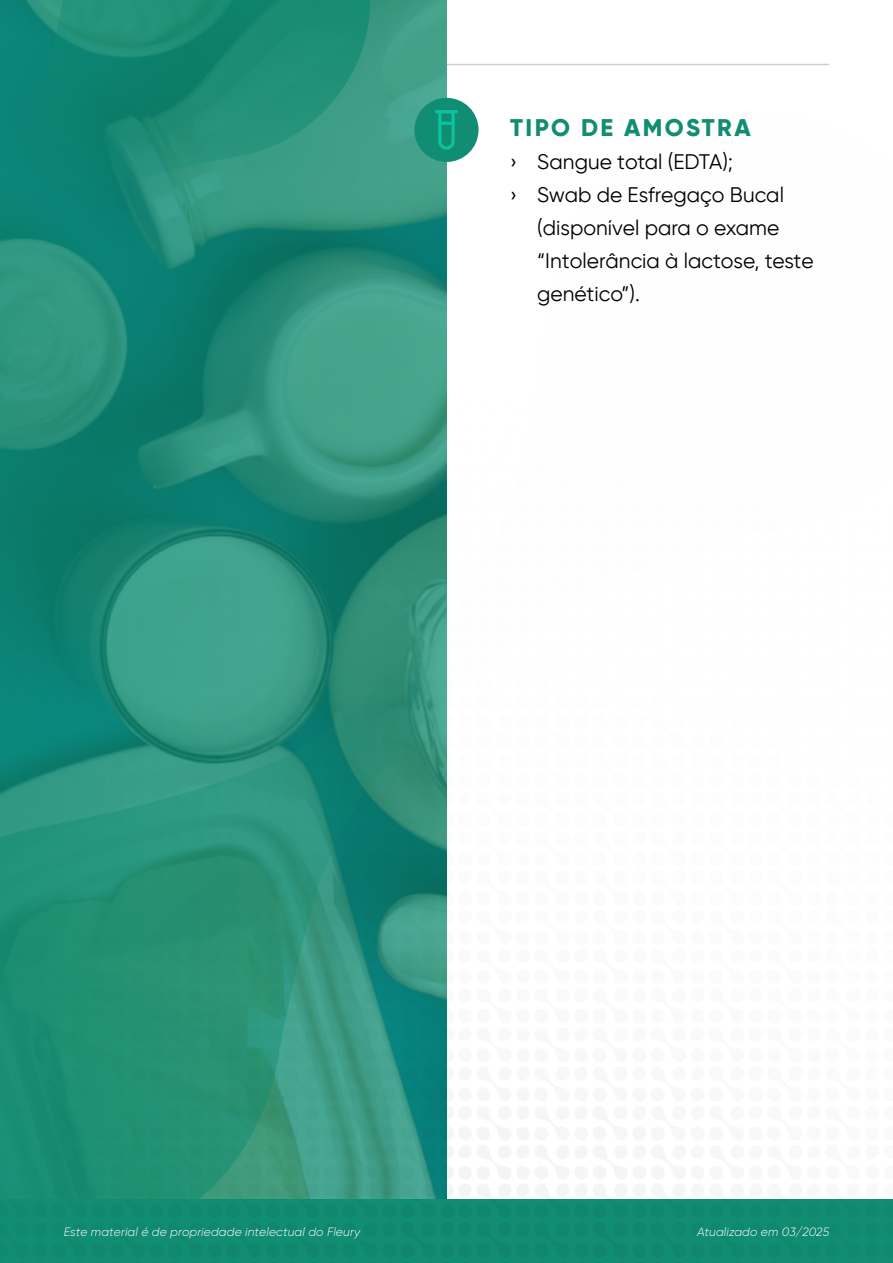
<style>
.page{position:relative;width:893px;height:1263px;background:#fff}
.page>*{position:absolute;margin:0;border:0;box-sizing:border-box;transform-origin:0 0}
.t1{font:24px "SVN Gilroy X Bold";letter-spacing:.1em;color:#118d73}
.t2{font:21px "SVN Gilroy";color:#000}
.t3{font:italic 300 12px "SVN Gilroy";letter-spacing:.01em;color:#fff}
</style>
<div class="page">
<img style="left:0;top:171px;width:893px;height:1092px">
<svg style="left:0;top:0;width:446px;height:1199px"></svg>
<svg style="left:0;top:0;width:421px;height:727px"></svg>
<div style="left:414px;top:98px;width:65px;height:64px;background:#118d73;border-radius:50%"></div>
<svg style="left:435px;top:110px;width:23px;height:40px"></svg>
<p class="t1" style="left:510px;top:110px;width:242px">TIPO DE AMOSTRA</p>
<p class="t2" style="left:510px;top:146px;width:224px">› Sangue total (EDTA);</p>
<p class="t2" style="left:510px;top:179px;width:275px">› Swab de Esfregaço Bucal</p>
<p class="t2" style="left:537px;top:212px;width:243px">(disponível para o exame</p>
<p class="t2" style="left:537px;top:245px;width:278px">“Intolerância à lactose, teste</p>
<p class="t2" style="left:537px;top:278px;width:104px">genético”).</p>
<p class="t3" style="left:64px;top:1223px;width:298px">Este material é de propriedade intelectual do Fleury</p>
<p class="t3" style="left:697px;top:1223px;width:134px">Atualizado em 03/2025</p>
</div>
